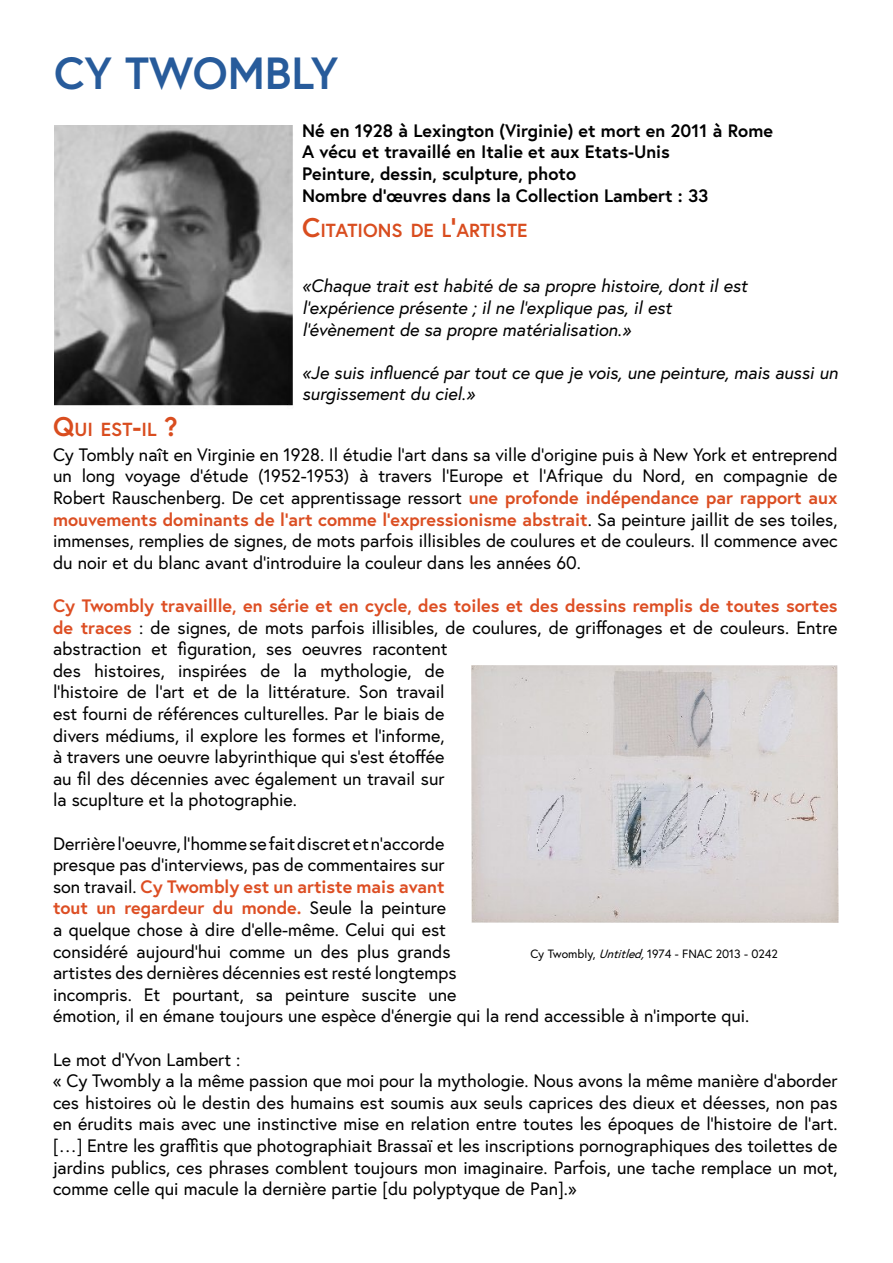
<style>
.page{position:relative;width:893px;height:1263px;background:#fff}
.page>*{position:absolute;margin:0;border:0;box-sizing:border-box;transform-origin:0 0}
.t1{font:700 45px "Europa";color:#275b9b}
.t2{font:700 18.9px "Europa";color:#d94d1f}
.t3{font:18px/21.6px "Europa";color:#000}
.t4{font:italic 18px/21.6px "Europa";color:#000}
.t5{font:700 18px/21.6px "Europa";color:#000}
.t6{font:12px "Europa";color:#000}
.s1{font-size:27px}
.s2{font-weight:700;color:#db4e22}
.s3{font-weight:700;color:#dd4e23}
.s4{font-style:italic}
</style>
<div class="page">
<img style="left:54px;top:125px;width:239px;height:281px">
<img style="left:471px;top:665px;width:368px;height:258px">
<h1 class="t1" style="left:54px;top:43px;width:286px">CY TWOMBLY</h1>
<p class="t5" style="left:302px;top:119px;width:472px">Né en 1928 à Lexington (Virginie) et mort en 2011 à Rome A vécu et travaillé en Italie et aux Etats-Unis<br>Peinture, dessin, sculpture, photo<br>Nombre d’œuvres dans la Collection Lambert : 33</p>
<p class="t2" style="left:302px;top:218px;width:227px"><span class="s1">C</span>ITATIONS DE L<span class="s1">’</span>ARTISTE</p>
<p class="t4" style="left:302px;top:275px;width:447px">«Chaque trait est habité de sa propre histoire, dont il est l’expérience présente ; il ne l’explique pas, il est l’évènement de sa propre matérialisation.»</p>
<p class="t4" style="left:302px;top:361px;width:537px">«Je suis influencé par tout ce que je vois, une peinture, mais aussi un surgissement du ciel.»</p>
<p class="t2" style="left:53px;top:417px;width:126px"><span class="s1">Q</span>UI EST<span class="s1">-</span>IL <span class="s1">?</span></p>
<p class="t3" style="left:53px;top:443px;width:786px;text-align:justify">Cy Tombly naît en Virginie en 1928. Il étudie l’art dans sa ville d’origine puis à New York et entreprend un long voyage d’étude (1952-1953) à travers l’Europe et l’Afrique du Nord, en compagnie de Robert Rauschenberg. De cet apprentissage ressort <span class="s2">une profonde indépendance par rapport aux mouvements dominants de l’art comme l’expressionisme abstrait</span>. Sa peinture jaillit de ses toiles, immenses, remplies de signes, de mots parfois illisibles de coulures et de couleurs. Il commence avec du noir et du blanc avant d’introduire la couleur dans les années 60.</p>
<p class="t3" style="left:53px;top:594px;width:786px"><span class="s3">Cy Twombly travaillle, en série et en cycle, des toiles et des dessins remplis de toutes sortes de traces</span> : de signes, de mots parfois illisibles, de coulures, de griffonages et de couleurs. Entre abstraction et figuration, ses oeuvres racontent<br>des histoires, inspirées de la mythologie, de<br>l’histoire de l’art et de la littérature. Son travail<br>est fourni de références culturelles. Par le biais de<br>divers médiums, il explore les formes et l’informe,<br>à travers une oeuvre labyrinthique qui s’est étoffée<br>au fil des décennies avec également un travail sur<br>la scuplture et la photographie.</p>
<p class="t3" style="left:53px;top:832px;width:698px">Derrière l’oeuvre, l’homme se fait discret et n’accorde<br>presque pas d’interviews, pas de commentaires sur<br>son travail. <span class="s3">Cy Twombly est un artiste mais avant<br>tout un regardeur du monde.</span> Seule la peinture<br>a quelque chose à dire d’elle-même. Celui qui est<br>considéré aujourd’hui comme un des plus grands<br>artistes des dernières décennies est resté longtemps<br>incompris. Et pourtant, sa peinture suscite une<br>émotion, il en émane toujours une espèce d’énergie qui la rend accessible à n’importe qui.</p>
<p class="t3" style="left:53px;top:1048px;width:786px">Le mot d’Yvon Lambert :<br>« Cy Twombly a la même passion que moi pour la mythologie. Nous avons la même manière d’aborder ces histoires où le destin des humains est soumis aux seuls caprices des dieux et déesses, non pas en érudits mais avec une instinctive mise en relation entre toutes les époques de l’histoire de l’art. […] Entre les graffitis que photographiait Brassaï et les inscriptions pornographiques des toilettes de jardins publics, ces phrases comblent toujours mon imaginaire. Parfois, une tache remplace un mot, comme celle qui macule la dernière partie [du polyptyque de Pan].»</p>
<p class="t6" style="left:530px;top:946px;width:249px">Cy Twombly, <span class="s4">Untitled,</span>1974 - FNAC 2013 - 0242</p>
</div>
